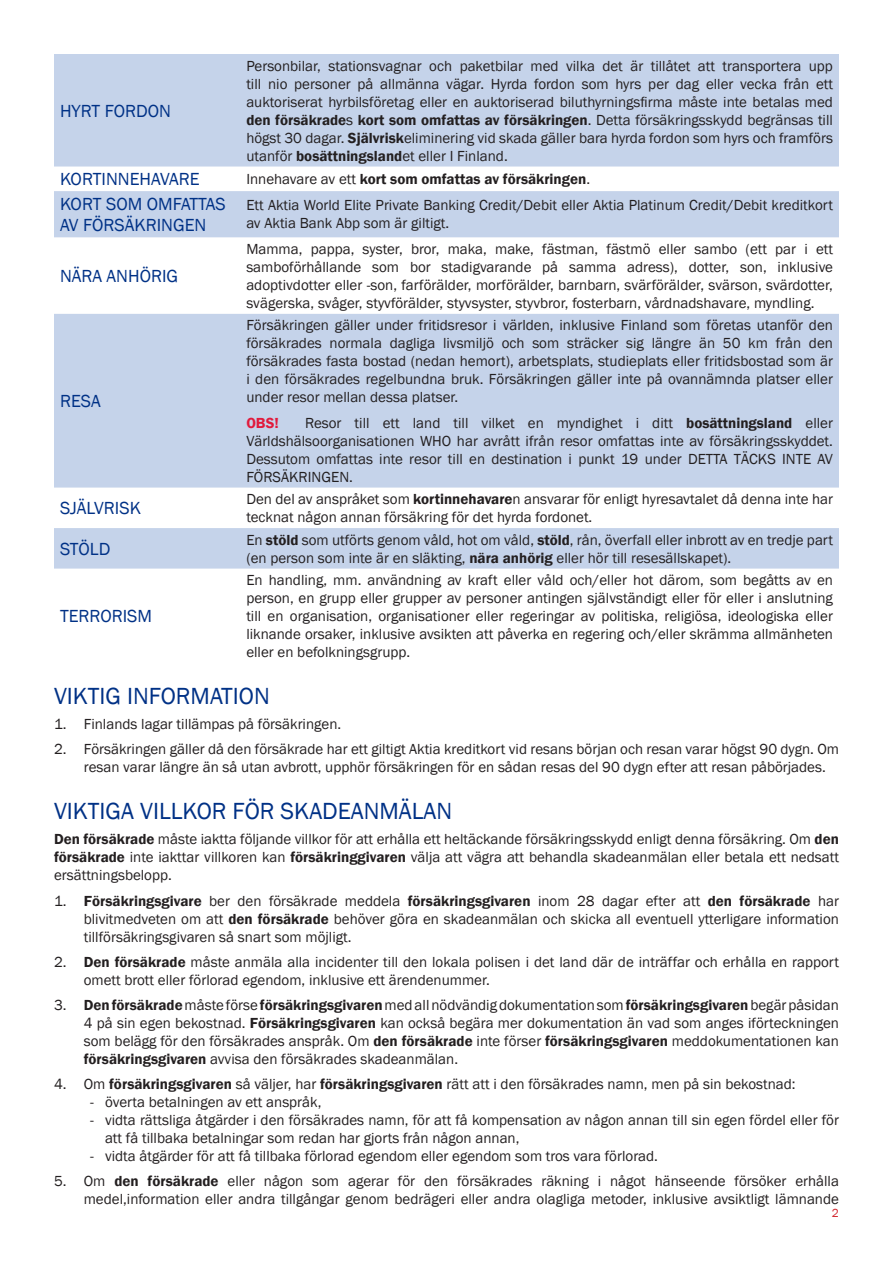
<style>
.page{position:relative;width:893px;height:1263px;background:#fff}
.page>*{position:absolute;margin:0;border:0;box-sizing:border-box;transform-origin:0 0}
.Heading{font:24px "Franklin Gothic";color:#003186}
.Main_Text{font:18px/21.6px "Franklin Gothic";color:#003186}
.Main_Text-2{font:15px/18px "Franklin Gothic";color:#231f20;text-align:justify}
.Main_Text-3{font:600 15px "Franklin Gothic";color:#231f20}
.Main_Text-4{font:600 15px "Franklin Gothic";color:#e11b3d}
.t1{font:12px "Franklin Gothic";color:#d1232a}
.s1{font-weight:600}
.s2{font-weight:400}
</style>
<div class="page">
<svg style="left:54px;top:54px;width:785px;height:515px;fill:#c5d3ea"></svg>
<p class="Main_Text" style="left:60px;top:100px;width:112px">HYRT FORDON</p>
<p class="Main_Text-2" style="left:246px;top:57px;width:588px">Personbilar, stationsvagnar och paketbilar med vilka det är tillåtet att transportera upp till nio personer på allmänna vägar. Hyrda fordon som hyrs per dag eller vecka från ett auktoriserat hyrbilsföretag eller en auktoriserad biluthyrningsfirma måste inte betalas med <span class="s1">den försäkrade</span>s <span class="s1">kort som omfattas av försäkringen</span>. Detta försäkringsskydd begränsas till högst 30 dagar. <span class="s1">Självrisk</span>eliminering vid skada gäller bara hyrda fordon som hyrs och framförs utanför <span class="s1">bosättningsland</span>et eller I Finland.</p>
<p class="Main_Text" style="left:60px;top:169px;width:141px">KORTINNEHAVARE</p>
<p class="Main_Text-3" style="left:246px;top:170px;width:345px"><span class="s2">Innehavare av ett</span> kort som omfattas av försäkringen<span class="s2">.</span></p>
<p class="Main_Text" style="left:60px;top:193px;width:167px">KORT SOM OMFATTAS<br>AV FÖRSÄKRINGEN</p>
<p class="Main_Text-2" style="left:246px;top:197px;width:588px">Ett Aktia World Elite Private Banking Credit/Debit eller Aktia Platinum Credit/Debit kreditkort av Aktia Bank Abp som är giltigt.</p>
<p class="Main_Text" style="left:60px;top:265px;width:120px">NÄRA ANHÖRIG</p>
<p class="Main_Text-2" style="left:246px;top:240px;width:588px">Mamma, pappa, syster, bror, maka, make, fästman, fästmö eller sambo (ett par i ett samboförhållande som bor stadigvarande på samma adress), dotter, son, inklusive adoptivdotter eller -son, farförälder, morförälder, barnbarn, svärförälder, svärson, svärdotter, svägerska, svåger, styvförälder, styvsyster, styvbror, fosterbarn, vårdnadshavare, myndling.</p>
<p class="Main_Text" style="left:60px;top:391px;width:42px">RESA</p>
<p class="Main_Text-2" style="left:246px;top:317px;width:588px">Försäkringen gäller under fritidsresor i världen, inklusive Finland som företas utanför den försäkrades normala dagliga livsmiljö och som sträcker sig längre än 50 km från den försäkrades fasta bostad (nedan hemort), arbetsplats, studieplats eller fritidsbostad som är i den försäkrades regelbundna bruk. Försäkringen gäller inte på ovannämnda platser eller under resor mellan dessa platser.</p>
<p class="Main_Text-4" style="left:246px;top:413px;width:34px">OBS!</p>
<p class="Main_Text-2" style="left:246px;top:414px;width:588px;text-indent:59px">Resor till ett land till vilket en myndighet i ditt <span class="s1">bosättningsland</span> eller Världshälsoorganisationen WHO har avrått ifrån resor omfattas inte av försäkringsskyddet.<br>Dessutom omfattas inte resor till en destination i punkt 19 under DETTA TÄCKS INTE AV FÖRSÄKRINGEN.</p>
<p class="Main_Text" style="left:60px;top:498px;width:82px">SJÄLVRISK</p>
<p class="Main_Text-2" style="left:246px;top:490px;width:588px">Den del av anspråket som <span class="s1">kortinnehavare</span>n ansvarar för enligt hyresavtalet då denna inte har tecknat någon annan försäkring för det hyrda fordonet.</p>
<p class="Main_Text" style="left:60px;top:538px;width:52px">STÖLD</p>
<p class="Main_Text-2" style="left:246px;top:531px;width:588px">En <span class="s1">stöld</span> som utförts genom våld, hot om våld, <span class="s1">stöld</span>, rån, överfall eller inbrott av en tredje part (en person som inte är en släkting, <span class="s1">nära anhörig</span> eller hör till resesällskapet).</p>
<p class="Main_Text-2" style="left:246px;top:571px;width:588px">En handling, mm. användning av kraft eller våld och/eller hot därom, som begåtts av en person, en grupp eller grupper av personer antingen självständigt eller för eller i anslutning till en organisation, organisationer eller regeringar av politiska, religiösa, ideologiska eller liknande orsaker, inklusive avsikten att påverka en regering och/eller skrämma allmänheten eller en befolkningsgrupp.</p>
<p class="Heading" style="left:54px;top:681px;width:217px">VIKTIG INFORMATION</p>
<p class="Main_Text-2" style="left:54px;top:715px;width:289px">1. Finlands lagar tillämpas på försäkringen.</p>
<p class="Main_Text-2" style="left:84px;top:741px;width:757px;text-indent:-30px">2. Försäkringen gäller då den försäkrade har ett giltigt Aktia kreditkort vid resans början och resan varar högst 90 dygn. Om resan varar längre än så utan avbrott, upphör försäkringen för en sådan resas del 90 dygn efter att resan påbörjades.</p>
<p class="Heading" style="left:54px;top:796px;width:400px">VIKTIGA VILLKOR FÖR SKADEANMÄLAN</p>
<p class="Main_Text-2" style="left:54px;top:831px;width:786px"><span class="s1">Den försäkrade</span> måste iaktta följande villkor för att erhålla ett heltäckande försäkringsskydd enligt denna försäkring. Om <span class="s1">den försäkrade</span> inte iakttar villkoren kan <span class="s1">försäkringgivaren</span> välja att vägra att behandla skadeanmälan eller betala ett nedsatt ersättningsbelopp.</p>
<p class="Main_Text-2" style="left:84px;top:892px;width:757px;text-indent:-30px">1. <span class="s1">Försäkringsgivare</span> ber den försäkrade meddela <span class="s1">försäkringsgivaren</span> inom 28 dagar efter att <span class="s1">den försäkrade</span> har blivitmedveten om att <span class="s1">den försäkrade</span> behöver göra en skadeanmälan och skicka all eventuell ytterligare information tillförsäkringsgivaren så snart som möjligt.</p>
<p class="Main_Text-2" style="left:84px;top:953px;width:757px;text-indent:-30px">2. <span class="s1">Den försäkrade</span> måste anmäla alla incidenter till den lokala polisen i det land där de inträffar och erhålla en rapport omett brott eller förlorad egendom, inklusive ett ärendenummer.</p>
<p class="Main_Text-2" style="left:84px;top:996px;width:757px;text-indent:-30px">3. <span class="s1">Den försäkrade</span> måste förse <span class="s1">försäkringsgivaren</span> med all nödvändig dokumentation som <span class="s1">försäkringsgivaren</span> begär påsidan 4 på sin egen bekostnad. <span class="s1">Försäkringsgivaren</span> kan också begära mer dokumentation än vad som anges iförteckningen som belägg för den försäkrades anspråk. Om <span class="s1">den försäkrade</span> inte förser <span class="s1">försäkringsgivaren</span> meddokumentationen kan <span class="s1">försäkringsgivaren</span> avvisa den försäkrades skadeanmälan.</p>
<p class="Main_Text-2" style="left:54px;top:1075px;width:743px">4. Om <span class="s1">försäkringsgivaren</span> så väljer, har <span class="s1">försäkringsgivaren</span> rätt att i den försäkrades namn, men på sin bekostnad:</p>
<p class="Main_Text-2" style="left:90px;top:1093px;width:233px">- överta betalningen av ett anspråk,</p>
<p class="Main_Text-2" style="left:105px;top:1111px;width:735px;text-indent:-15px">- vidta rättsliga åtgärder i den försäkrades namn, för att få kompensation av någon annan till sin egen fördel eller för att få tillbaka betalningar som redan har gjorts från någon annan,</p>
<p class="Main_Text-2" style="left:90px;top:1147px;width:569px">- vidta åtgärder för att få tillbaka förlorad egendom eller egendom som tros vara förlorad.</p>
<p class="Main_Text-2" style="left:54px;top:1173px;width:786px;text-align:right">5. Om <span class="s1">den försäkrade</span> eller någon som agerar för den försäkrades räkning i något hänseende försöker erhålla medel,information eller andra tillgångar genom bedrägeri eller andra olagliga metoder, inklusive avsiktligt lämnande</p>
<p class="Main_Text" style="left:60px;top:606px;width:94px">TERRORISM</p>
<p class="t1" style="left:832px;top:1206px;width:9px">2</p>
</div>
